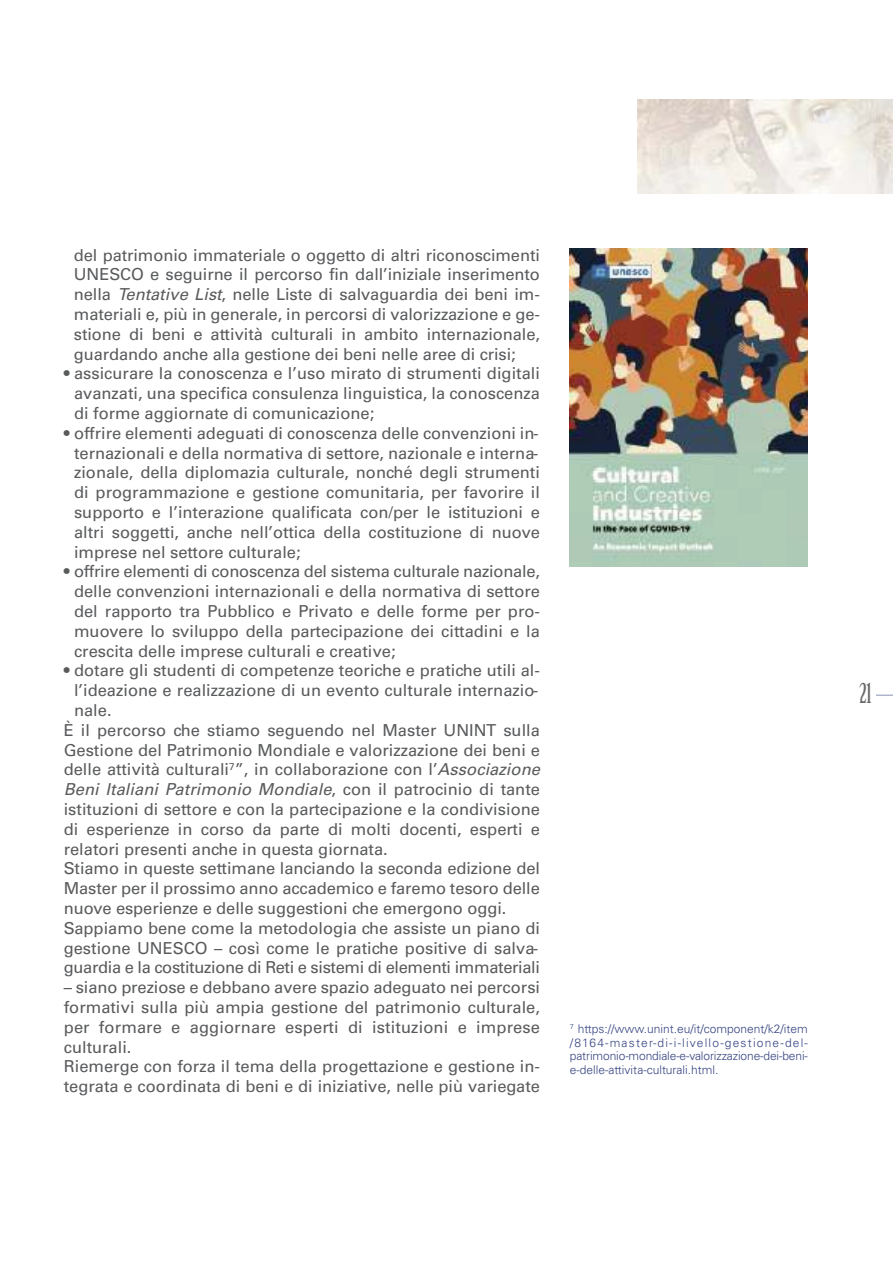
<style>
.page{position:relative;width:893px;height:1263px;background:#fff}
.page>*{position:absolute;margin:0;border:0;box-sizing:border-box;transform-origin:0 0}
.t1{font:27px "Birch Std";color:#686868}
.t2{font:16.5px/19.8px "Univers";color:#595a5c;text-align:justify}
.t3{font:16.5px "Univers";letter-spacing:-.02em;color:#595a5c}
.t4{font:italic 16.5px "Univers";letter-spacing:.005em;color:#595a5c}
.t5{font:300 12px/13.5px "Univers";letter-spacing:-.005em;color:#364482;text-align:justify}
.s1{font-style:italic}
.s2{font-style:normal}
</style>
<div class="page">
<svg style="left:876px;top:695px;width:17px;height:1px"></svg>
<img style="left:638px;top:100px;width:255px;height:94px">
<img style="left:570px;top:249px;width:238px;height:317px">
<p class="t2" style="left:74px;top:246px;width:468px">del patrimonio immateriale o oggetto di altri riconoscimenti UNESCO e seguirne il percorso fin dall’iniziale inserimento nella <span class="s1">Tentative List</span>, nelle Liste di salvaguardia dei beni im&shy;materiali e, più in generale, in percorsi di valorizzazione e ge&shy;stione di beni e attività culturali in ambito internazionale, guardando anche alla gestione dei beni nelle aree di crisi;</p>
<p class="t2" style="left:74px;top:365px;width:467px;text-indent:-10px">• assicurare la conoscenza e l’uso mirato di strumenti digitali avanzati, una specifica consulenza linguistica, la conoscenza di forme aggiornate di comunicazione;</p>
<p class="t2" style="left:74px;top:425px;width:467px;text-indent:-10px">• offrire elementi adeguati di conoscenza delle convenzioni in&shy;ternazionali e della normativa di settore, nazionale e interna&shy;zionale, della diplomazia culturale, nonché degli strumenti di programmazione e gestione comunitaria, per favorire il supporto e l’interazione qualificata con/per le istituzioni e altri soggetti, anche nell’ottica della costituzione di nuove imprese nel settore culturale;</p>
<p class="t2" style="left:74px;top:563px;width:467px;text-indent:-10px">• offrire elementi di conoscenza del sistema culturale nazionale, delle convenzioni internazionali e della normativa di settore del rapporto tra Pubblico e Privato e delle forme per pro&shy;muovere lo sviluppo della partecipazione dei cittadini e la crescita delle imprese culturali e creative;</p>
<p class="t2" style="left:64px;top:662px;width:478px">• dotare gli studenti di competenze teoriche e pratiche utili al-</p>
<p class="t2" style="left:74px;top:682px;width:466px">l’ideazione e realizzazione di un evento culturale internazio-</p>
<p class="t2" style="left:74px;top:702px;width:39px">nale.</p>
<p class="t2" style="left:64px;top:722px;width:478px">È il percorso che stiamo seguendo nel Master UNINT sulla</p>
<p class="t2" style="left:64px;top:741px;width:478px">Gestione del Patrimonio Mondiale e valorizzazione dei beni e</p>
<p class="t2" style="left:64px;top:761px;width:478px">delle attività culturali<sup>7</sup>”, in collaborazione con l’<span class="s1">Associazione</span></p>
<p class="t4" style="left:64px;top:783px;width:478px">Beni Italiani Patrimonio Mondiale<span class="s2">, con il patrocinio di tante</span></p>
<p class="t2" style="left:64px;top:801px;width:478px">istituzioni di settore e con la partecipazione e la condivisione</p>
<p class="t2" style="left:64px;top:821px;width:478px">di esperienze in corso da parte di molti docenti, esperti e</p>
<p class="t2" style="left:64px;top:840px;width:326px">relatori presenti anche in questa giornata.</p>
<p class="t2" style="left:64px;top:860px;width:478px">Stiamo in queste settimane lanciando la seconda edizione del</p>
<p class="t2" style="left:64px;top:880px;width:478px">Master per il prossimo anno accademico e faremo tesoro delle</p>
<p class="t2" style="left:64px;top:900px;width:444px">nuove esperienze e delle suggestioni che emergono oggi.</p>
<p class="t2" style="left:64px;top:920px;width:478px">Sappiamo bene come la metodologia che assiste un piano di</p>
<p class="t2" style="left:64px;top:939px;width:476px">gestione UNESCO – così come le pratiche positive di salva-</p>
<p class="t3" style="left:64px;top:962px;width:478px">guardia e la costituzione di Reti e sistemi di elementi immateriali</p>
<p class="t2" style="left:64px;top:979px;width:478px;text-align:left">– siano preziose e debbano avere spazio adeguato nei percorsi formativi sulla più ampia gestione del patrimonio culturale, per formare e aggiornare esperti di istituzioni e imprese culturali.<br>Riemerge con forza il tema della progettazione e gestione in&shy;tegrata e coordinata di beni e di iniziative, nelle più variegate</p>
<p class="t5" style="left:570px;top:1024px;width:240px"><sup>7</sup> https://www.unint.eu/it/component/k2/item /8164-master-di-i-livello-gestione-del&shy;patrimonio-mondiale-e-valorizzazione-dei-beni&shy;e-delle-attivita-culturali.html.</p>
<h1 class="t1" style="left:859px;top:682px;width:14px">21</h1>
</div>
